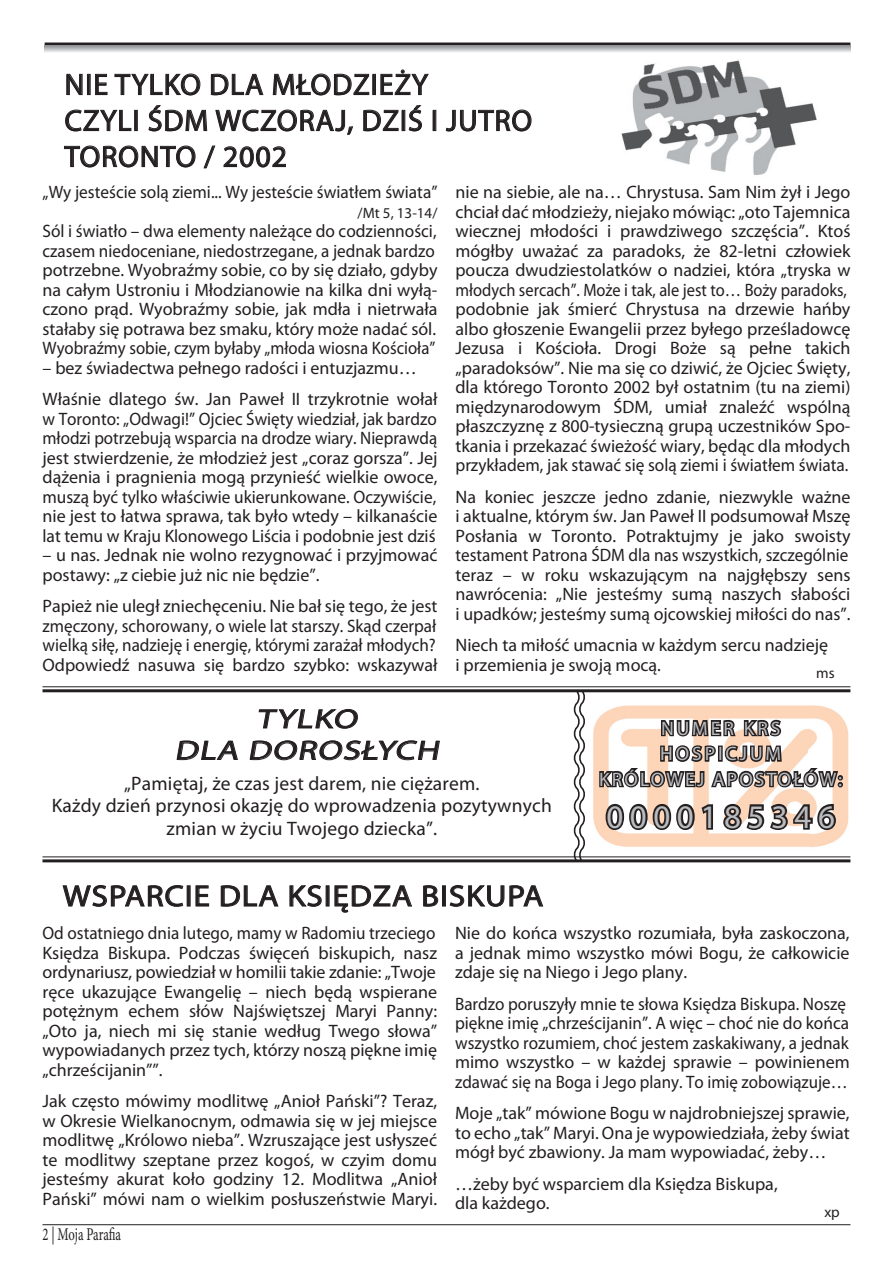
<style>
.page{position:relative;width:893px;height:1263px;background:#fff}
.page>*{position:absolute;margin:0;border:0;box-sizing:border-box;transform-origin:0 0}
.t1{font:33px "Myriad Pro";letter-spacing:.2em;color:#babbbe}
.t2{font:30px/36px "Myriad Pro";letter-spacing:.03em;color:#231f20}
.t3{font:30px "Myriad Pro";letter-spacing:.03em;color:#231f20;scale:1.1 1}
.t4{font:italic 27px/31.5px "Myriad Pro";color:#231f20;text-align:center;scale:1.3 1}
.t5{font:19.5px/22.5px "Myriad Pro";letter-spacing:.01em;color:#231f20;text-align:center}
.t6{font:19.5px/25.5px "Myriad Pro";letter-spacing:.13em;color:#babbbe;text-align:center}
.t7{font:18px/19.5px "Myriad Pro";color:#231f20}
.t8{font:18px/19.5px "Myriad Pro";color:#231f20;text-align:justify;scale:.95 1}
.t9{font:18px/19.5px "Myriad Pro";color:#231f20;scale:.96 1}
.t10{font:18px "Minion Pro";letter-spacing:-.01em;color:#231f20;scale:.7 1}
.t11{font:15px "Myriad Pro";color:#231f20}
</style>
<div class="page">
<hr style="left:43px;top:1224px;width:807px;height:1px;background:#231f20">
<hr style="left:45px;top:43px;width:805px;height:4px;background:#231f20">
<svg style="left:45px;top:45px;width:805px;height:7px;background:#b9babd"></svg>
<svg style="left:65px;top:69px;width:364px;height:66px"></svg>
<svg style="left:446px;top:109px;width:86px;height:23px"></svg>
<svg style="left:64px;top:145px;width:132px;height:23px"></svg>
<svg style="left:203px;top:145px;width:13px;height:24px"></svg>
<svg style="left:223px;top:146px;width:63px;height:22px"></svg>
<img style="left:621px;top:60px;width:196px;height:115px">
<hr style="left:43px;top:689px;width:807px;height:3px;background:#231f20">
<hr style="left:43px;top:686px;width:807px;height:1px;background:#231f20">
<svg style="left:62px;top:885px;width:122px;height:22px"></svg>
<svg style="left:195px;top:885px;width:14px;height:22px"></svg>
<svg style="left:220px;top:885px;width:59px;height:22px"></svg>
<svg style="left:289px;top:885px;width:33px;height:22px"></svg>
<svg style="left:334px;top:885px;width:78px;height:28px"></svg>
<svg style="left:423px;top:885px;width:15px;height:22px"></svg>
<div style="left:442px;top:885px;width:4px;height:21px;border:1px solid #231f20"></div>
<svg style="left:449px;top:885px;width:95px;height:22px"></svg>
<hr style="left:43px;top:859px;width:807px;height:3px;background:#231f20">
<hr style="left:43px;top:856px;width:807px;height:1px;background:#231f20">
<img style="left:593px;top:719px;width:256px;height:128px">
<svg style="left:598px;top:705px;width:245px;height:127px"></svg>
<svg style="left:258px;top:709px;width:100px;height:20px"></svg>
<svg style="left:176px;top:740px;width:62px;height:20px"></svg>
<svg style="left:249px;top:740px;width:191px;height:20px"></svg>
<svg style="left:572px;top:689px;width:15px;height:174px"></svg>
<h2 class="t2" style="left:65px;top:67px;width:469px">NIE TYLKO DLA MŁODZIEŻY<br>CZYLI ŚDM WCZORAJ, DZIŚ I JUTRO<br>TORONTO / 2002</h2>
<p class="t9" style="left:43px;top:183px;width:413px">„Wy jesteście solą ziemi... Wy jesteście światłem świata”</p>
<p class="t11" style="left:358px;top:204px;width:81px">/Mt 5, 13-14/</p>
<p class="t9" style="left:43px;top:222px;width:413px">Sól i światło – dwa elementy należące do codzienności, czasem niedoceniane, niedostrzegane, a jednak bardzo potrzebne. Wyobraźmy sobie, co by się działo, gdyby na całym Ustroniu i Młodzianowie na kilka dni wyłą&shy;czono prąd. Wyobraźmy sobie, jak mdła i nietrwała stałaby się potrawa bez smaku, który może nadać sól.<br>Wyobraźmy sobie, czym byłaby „młoda wiosna Kościoła”</p>
<p class="t7" style="left:43px;top:352px;width:396px;line-height:31.5px">– bez świadectwa pełnego radości i entuzjazmu…<br>Właśnie dlatego św. Jan Paweł II trzykrotnie wołał</p>
<p class="t8" style="left:43px;top:409px;width:417px">w Toronto: „Odwagi!” Ojciec Święty wiedział, jak bardzo młodzi potrzebują wsparcia na drodze wiary. Nieprawdą jest stwierdzenie, że młodzież jest „coraz gorsza”. Jej dążenia i pragnienia mogą przynieść wielkie owoce, muszą być tylko właściwie ukierunkowane. Oczywiście, nie jest to łatwa sprawa, tak było wtedy – kilkanaście lat temu w Kraju Klonowego Liścia i podobnie jest dziś</p>
<p class="t7" style="left:43px;top:546px;width:396px">– u nas. Jednak nie wolno rezygnować i przyjmować postawy: „z ciebie już nic nie będzie”.</p>
<p class="t7" style="left:43px;top:597px;width:396px;text-align:justify">Papież nie uległ zniechęceniu. Nie bał się tego, że jest zmęczony, schorowany, o wiele lat starszy. Skąd czerpał wielką siłę, nadzieję i energię, którymi zarażał młodych?<br>Odpowiedź nasuwa się bardzo szybko: wskazywał</p>
<p class="t7" style="left:455px;top:183px;width:396px">nie na siebie, ale na… Chrystusa. Sam Nim żył i Jego chciał dać młodzieży, niejako mówiąc: „oto Tajemnica wiecznej młodości i prawdziwego szczęścia”. Ktoś mógłby uważać za paradoks, że 82-letni człowiek poucza dwudziestolatków o nadziei, która „tryska w młodych sercach”. Może i tak, ale jest to… Boży paradoks, podobnie jak śmierć Chrystusa na drzewie hańby albo głoszenie Ewangelii przez byłego prześladowcę Jezusa i Kościoła. Drogi Boże są pełne takich „paradoksów”. Nie ma się co dziwić, że Ojciec Święty, dla którego Toronto 2002 był ostatnim (tu na ziemi) międzynarodowym ŚDM, umiał znaleźć wspólną płaszczyznę z 800-tysieczną grupą uczestników Spo&shy;tkania i przekazać świeżość wiary, będąc dla młodych przykładem, jak stawać się solą ziemi i światłem świata.</p>
<p class="t7" style="left:455px;top:487px;width:396px;text-align:justify">Na koniec jeszcze jedno zdanie, niezwykle ważne i aktualne, którym św. Jan Paweł II podsumował Mszę Posłania w Toronto. Potraktujmy je jako swoisty testament Patrona ŚDM dla nas wszystkich, szczególnie teraz – w roku wskazującym na najgłębszy sens nawrócenia: „Nie jesteśmy sumą naszych słabości i upadków; jesteśmy sumą ojcowskiej miłości do nas”.</p>
<p class="t7" style="left:455px;top:636px;width:374px">Niech ta miłość umacnia w każdym sercu nadzieję i przemienia je swoją mocą.</p>
<p class="t11" style="left:816px;top:665px;width:20px">ms</p>
<h3 class="t4" style="left:175px;top:704px;width:209px">TYLKO<br>DLA DOROSŁYCH</h3>
<p class="t5" style="left:52px;top:772px;width:502px">„Pamiętaj, że czas jest darem, nie ciężarem.<br>Każdy dzień przynosi okazję do wprowadzenia pozytywnych zmian w życiu Twojego dziecka”.</p>
<p class="t6" style="left:599px;top:716px;width:244px">NUMER KRS<br>HOSPICJUM<br>KRÓLOWEJ APOSTOŁÓW:</p>
<h1 class="t1" style="left:606px;top:799px;width:230px">0000185346</h1>
<h2 class="t3" style="left:63px;top:880px;width:438px">WSPARCIE DLA KSIĘDZA BISKUPA</h2>
<p class="t8" style="left:43px;top:923px;width:417px">Od ostatniego dnia lutego, mamy w Radomiu trzeciego Księdza Biskupa. Podczas święceń biskupich, nasz ordynariusz, powiedział w homilii takie zdanie: „Twoje ręce ukazujące Ewangelię – niech będą wspierane potężnym echem słów Najświętszej Maryi Panny: „Oto ja, niech mi się stanie według Twego słowa” wypowiadanych przez tych, którzy noszą piękne imię „chrześcijanin””.</p>
<p class="t7" style="left:43px;top:1091px;width:396px;text-align:justify">Jak często mówimy modlitwę „Anioł Pański”? Teraz, w Okresie Wielkanocnym, odmawia się w jej miejsce modlitwę „Królowo nieba”. Wzruszające jest usłyszeć te modlitwy szeptane przez kogoś, w czyim domu jesteśmy akurat koło godziny 12. Modlitwa „Anioł Pański” mówi nam o wielkim posłuszeństwie Maryi.</p>
<p class="t7" style="left:455px;top:923px;width:396px;text-align:justify">Nie do końca wszystko rozumiała, była zaskoczona, a jednak mimo wszystko mówi Bogu, że całkowicie zdaje się na Niego i Jego plany.</p>
<p class="t8" style="left:455px;top:994px;width:417px;text-align:left">Bardzo poruszyły mnie te słowa Księdza Biskupa. Noszę piękne imię „chrześcijanin”. A więc – choć nie do końca wszystko rozumiem, choć jestem zaskakiwany, a jednak mimo wszystko – w każdej sprawie – powinienem zdawać się na Boga i Jego plany. To imię zobowiązuje…</p>
<p class="t7" style="left:455px;top:1103px;width:396px;text-align:justify">Moje „tak” mówione Bogu w najdrobniejszej sprawie, to echo „tak” Maryi. Ona je wypowiedziała, żeby świat mógł być zbawiony. Ja mam wypowiadać, żeby…</p>
<p class="t7" style="left:455px;top:1174px;width:324px">…żeby być wsparciem dla Księdza Biskupa, dla każdego.</p>
<p class="t11" style="left:824px;top:1204px;width:17px">xp</p>
<p class="t10" style="left:43px;top:1223px;width:114px">2 | Moja Parafia</p>
</div>
